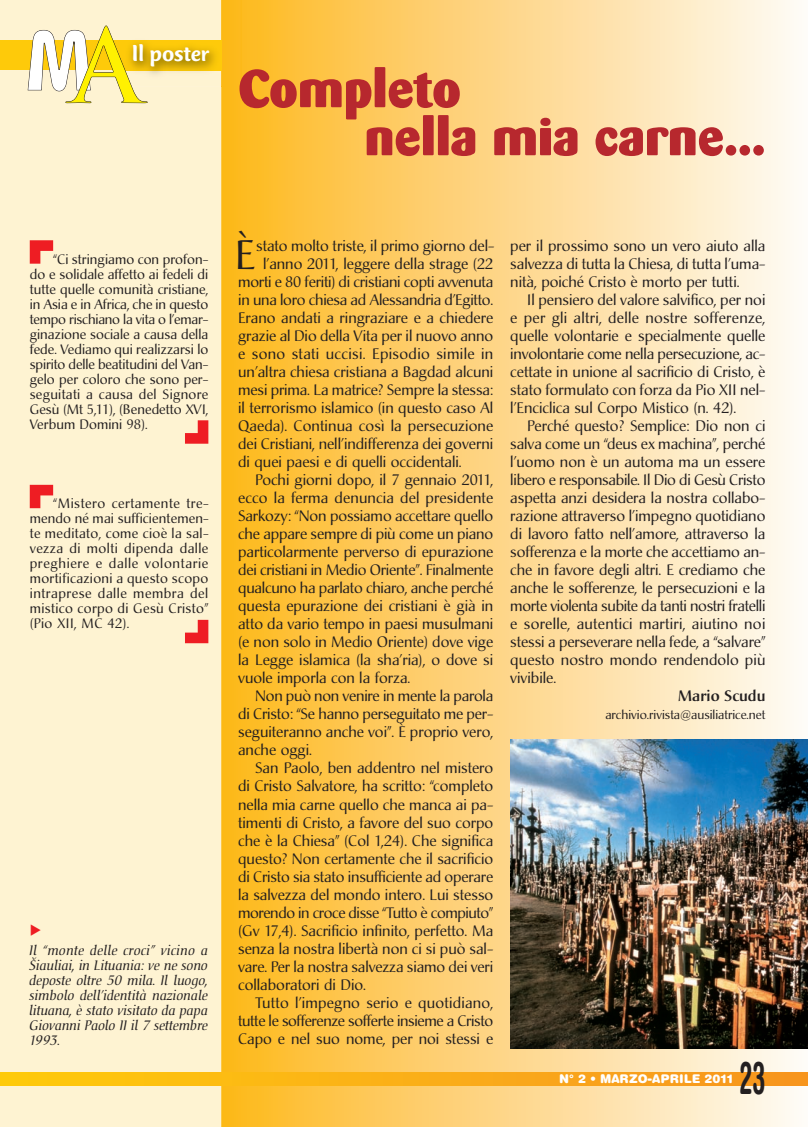
<style>
.page{position:relative;width:808px;height:1127px;background:#fff}
.page>*{position:absolute;margin:0;border:0;box-sizing:border-box;transform-origin:0 0}
.t1{font:800 52.5px/48px "Barmeno";color:#b7282e;scale:1.05 1}
.t2{font:700 condensed 45px "Helvetica Rounded";color:#231f20;scale:.6 1}
.t3{font:40.65px "Christiana";color:#231f20}
.t4{font:500 24px "CT Mercurius";color:#fff}
.t5{font:15px/18px "Christiana";color:#231f20;text-align:justify}
.t6{font:15px "Christiana";letter-spacing:-.025em;color:#231f20}
.t7{font:15px "Christiana";letter-spacing:.025em;color:#231f20}
.t8{font:500 15px "Christiana";color:#231f20}
.t9{font:13.5px/15px "Christiana";letter-spacing:.025em;color:#231f20;text-align:justify}
.t10{font:italic 13.5px/15px "Christiana";color:#231f20;text-align:justify}
.t11{font:12.3px "Christiana";color:#231f20}
.t12{font:900 12px "Helvetica Rounded";color:#fff}
</style>
<div class="page">
<img style="left:221px;top:0;width:587px;height:1127px">
<div style="left:0;top:0;width:221px;height:1127px;background:#fef3d2"></div>
<svg style="left:0;top:1073px;width:808px;height:12px;background:#faaf16"></svg>
<div style="left:0;top:40px;width:221px;height:30px;background:#feca0a"></div>
<img style="left:118px;top:0;width:123px;height:86px">
<img style="left:148px;top:40px;width:73px;height:30px">
<svg style="left:28px;top:26px;width:120px;height:77px"></svg>
<svg style="left:185px;top:420px;width:23px;height:24px"></svg>
<svg style="left:30px;top:240px;width:23px;height:24px"></svg>
<svg style="left:185px;top:620px;width:23px;height:23px"></svg>
<svg style="left:30px;top:485px;width:23px;height:23px"></svg>
<img style="left:510px;top:740px;width:298px;height:308px">
<svg style="left:31px;top:925px;width:10px;height:11px"></svg>
<h3 class="t4" style="left:132px;top:44px;width:79px">Il poster</h3>
<h1 class="t1" style="left:365px;top:69px;width:383px;text-indent:-126px">Completo<br>nella mia carne...</h1>
<p class="t9" style="left:30px;top:253px;width:180px;text-indent:23px">“Ci stringiamo con profon&shy;do e solidale affetto ai fedeli di tutte quelle comunità cristiane, in Asia e in Africa, che in questo tempo rischiano la vita o l’emar&shy;ginazione sociale a causa della fede. Vediamo qui realizzarsi lo spirito delle beatitudini del Van&shy;gelo per coloro che sono per&shy;seguitati a causa del Signore Gesù (Mt 5,11), (Benedetto XVI, Verbum Domini 98).</p>
<p class="t9" style="left:30px;top:497px;width:180px;text-indent:24px">“Mistero certamente tre&shy;mendo né mai sufficientemen&shy;te meditato, come cioè la sal&shy;vezza di molti dipenda dalle preghiere e dalle volontarie mortificazioni a questo scopo intraprese dalle membra del mistico corpo di Gesù Cristo” (Pio XII, MC 42).</p>
<p class="t10" style="left:30px;top:944px;width:180px">Il “monte delle croci” vicino a Šiauliai, in Lituania: ve ne sono deposte oltre 50 mila. Il luogo, simbolo dell’identità nazionale lituana, è stato visitato da papa Giovanni Paolo II il 7 settembre 1993.</p>
<h3 class="t3" style="left:235px;top:237px;width:22px">È</h3>
<p class="t5" style="left:256px;top:238px;width:240px">stato molto triste, il primo giorno del-</p>
<p class="t5" style="left:263px;top:256px;width:232px">l’anno 2011, leggere della strage (22</p>
<p class="t5" style="left:238px;top:274px;width:257px">morti e 80 feriti) di cristiani copti avvenuta</p>
<p class="t5" style="left:238px;top:292px;width:257px">in una loro chiesa ad Alessandria d’Egitto.</p>
<p class="t5" style="left:238px;top:310px;width:257px">Erano andati a ringraziare e a chiedere</p>
<p class="t5" style="left:238px;top:328px;width:257px">grazie al Dio della Vita per il nuovo anno</p>
<p class="t7" style="left:238px;top:347px;width:257px">e sono stati uccisi. Episodio simile in</p>
<p class="t5" style="left:238px;top:364px;width:257px">un’altra chiesa cristiana a Bagdad alcuni</p>
<p class="t5" style="left:238px;top:382px;width:257px">mesi prima. La matrice? Sempre la stessa:</p>
<p class="t5" style="left:238px;top:400px;width:257px">il terrorismo islamico (in questo caso Al</p>
<p class="t5" style="left:238px;top:418px;width:257px">Qaeda). Continua così la persecuzione</p>
<p class="t5" style="left:238px;top:436px;width:257px">dei Cristiani, nell’indifferenza dei governi</p>
<p class="t5" style="left:238px;top:454px;width:225px">di quei paesi e di quelli occidentali.</p>
<p class="t5" style="left:255px;top:472px;width:240px">Pochi giorni dopo, il 7 gennaio 2011,</p>
<p class="t5" style="left:238px;top:490px;width:257px">ecco la ferma denuncia del presidente</p>
<p class="t5" style="left:238px;top:508px;width:257px">Sarkozy: “Non possiamo accettare quello</p>
<p class="t5" style="left:238px;top:526px;width:257px">che appare sempre di più come un piano</p>
<p class="t5" style="left:238px;top:544px;width:257px">particolarmente perverso di epurazione</p>
<p class="t5" style="left:238px;top:562px;width:257px">dei cristiani in Medio Oriente”. Finalmente</p>
<p class="t5" style="left:238px;top:580px;width:257px">qualcuno ha parlato chiaro, anche perché</p>
<p class="t5" style="left:238px;top:598px;width:257px">questa epurazione dei cristiani è già in</p>
<p class="t5" style="left:238px;top:616px;width:257px">atto da vario tempo in paesi musulmani</p>
<p class="t5" style="left:238px;top:634px;width:257px">(e non solo in Medio Oriente) dove vige</p>
<p class="t5" style="left:238px;top:653px;width:257px">la Legge islamica (la sha’ria), o dove si</p>
<p class="t5" style="left:238px;top:671px;width:174px">vuole imporla con la forza.</p>
<p class="t5" style="left:255px;top:689px;width:240px">Non può non venire in mente la parola</p>
<p class="t5" style="left:238px;top:707px;width:257px">di Cristo: “Se hanno perseguitato me per-</p>
<p class="t5" style="left:238px;top:725px;width:257px">seguiteranno anche voi”. È proprio vero,</p>
<p class="t5" style="left:238px;top:743px;width:75px">anche oggi.</p>
<p class="t5" style="left:255px;top:761px;width:240px">San Paolo, ben addentro nel mistero</p>
<p class="t5" style="left:238px;top:779px;width:257px">di Cristo Salvatore, ha scritto: “completo</p>
<p class="t5" style="left:238px;top:797px;width:257px">nella mia carne quello che manca ai pa-</p>
<p class="t5" style="left:238px;top:815px;width:257px">timenti di Cristo, a favore del suo corpo</p>
<p class="t5" style="left:238px;top:833px;width:257px">che è la Chiesa” (Col 1,24). Che significa</p>
<p class="t5" style="left:238px;top:851px;width:257px">questo? Non certamente che il sacrificio</p>
<p class="t5" style="left:238px;top:869px;width:257px">di Cristo sia stato insufficiente ad operare</p>
<p class="t5" style="left:238px;top:887px;width:257px">la salvezza del mondo intero. Lui stesso</p>
<p class="t6" style="left:238px;top:906px;width:257px">morendo in croce disse “Tutto è compiuto”</p>
<p class="t5" style="left:238px;top:923px;width:257px">(Gv 17,4). Sacrificio infinito, perfetto. Ma</p>
<p class="t5" style="left:238px;top:941px;width:257px">senza la nostra libertà non ci si può sal-</p>
<p class="t5" style="left:238px;top:959px;width:257px">vare. Per la nostra salvezza siamo dei veri</p>
<p class="t5" style="left:238px;top:977px;width:129px">collaboratori di Dio.</p>
<p class="t5" style="left:255px;top:995px;width:240px">Tutto l’impegno serio e quotidiano,</p>
<p class="t6" style="left:238px;top:1014px;width:257px">tutte le sofferenze sofferte insieme a Cristo</p>
<p class="t5" style="left:238px;top:1031px;width:257px">Capo e nel suo nome, per noi stessi e</p>
<p class="t5" style="left:510px;top:238px;width:257px">per il prossimo sono un vero aiuto alla salvezza di tutta la Chiesa, di tutta l’uma&shy;nità, poiché Cristo è morto per tutti.</p>
<p class="t5" style="left:510px;top:292px;width:257px;text-indent:17px">Il pensiero del valore salvifico, per noi e per gli altri, delle nostre sofferenze, quelle volontarie e specialmente quelle involontarie come nella persecuzione, ac&shy;cettate in unione al sacrificio di Cristo, è stato formulato con forza da Pio XII nel&shy;l’Enciclica sul Corpo Mistico (n. 42).</p>
<p class="t5" style="left:510px;top:418px;width:257px;text-indent:17px">Perché questo? Semplice: Dio non ci salva come un “deus ex machina”, perché l’uomo non è un automa ma un essere libero e responsabile. Il Dio di Gesù Cristo aspetta anzi desidera la nostra collabo&shy;razione attraverso l’impegno quotidiano di lavoro fatto nell’amore, attraverso la sofferenza e la morte che accettiamo an&shy;che in favore degli altri. E crediamo che anche le sofferenze, le persecuzioni e la morte violenta subite da tanti nostri fratelli e sorelle, autentici martiri, aiutino noi stessi a perseverare nella fede, a “salvare” questo nostro mondo rendendolo più vivibile.</p>
<p class="t8" style="left:678px;top:689px;width:89px">Mario Scudu</p>
<p class="t11" style="left:605px;top:709px;width:162px">archivio.rivista@ausiliatrice.net</p>
<p class="t12" style="left:559px;top:1074px;width:175px">N° 2 • MARZO-APRILE 2011</p>
<h2 class="t2" style="left:739px;top:1061px;width:45px">23</h2>
</div>
